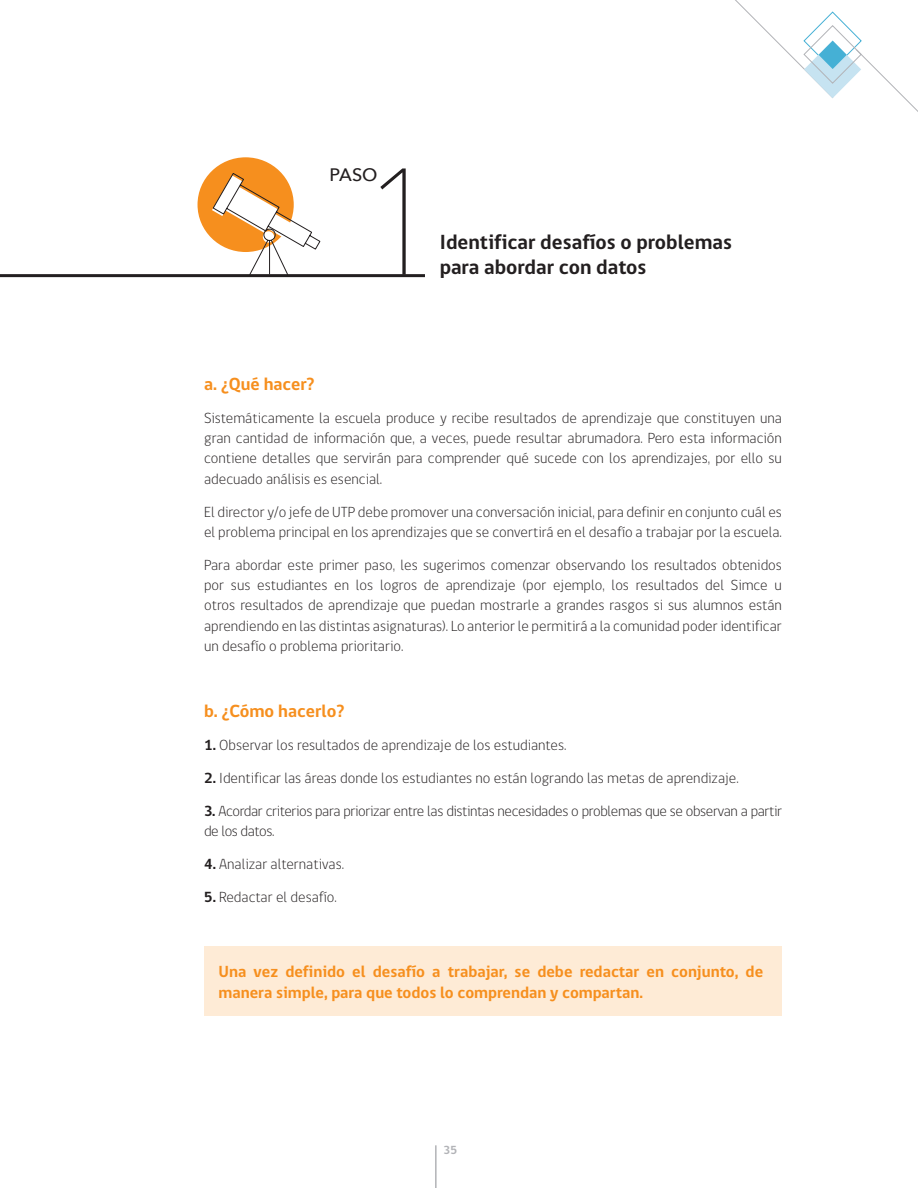
<style>
.page{position:relative;width:918px;height:1188px;background:#fff}
.page>*{position:absolute;margin:0;border:0;box-sizing:border-box;transform-origin:0 0}
.t1{font:200 150px "Avenir Next";color:#231f20}
.t2{font:700 21px/25.2px "gob CL";color:#231f20}
.t3{font:700 18px "gob CL";color:#f68f1e}
.t4{font:500 18px "Avenir Next";color:#231f20}
.t5{font:700 16.5px/20.2px "gob CL";color:#f68f1e}
.t6{font:300 15px/20.2px "gob CL";color:#231f20;text-align:justify}
.t7{font:300 15px/20.2px "gob CL";letter-spacing:-.025em;color:#231f20}
.t8{font:700 12px "gob CL";color:#b2b3b7}
.s1{font-weight:700}
</style>
<div class="page">
<svg style="left:735px;top:0;width:183px;height:112px"></svg>
<hr style="left:435px;top:1145px;width:2px;height:43px;background:#b2b3b7">
<div style="left:204px;top:946px;width:578px;height:70px;background:#feebd6"></div>
<div style="left:198px;top:157px;width:96px;height:95px;background:#f68f1e;border-radius:50%"></div>
<svg style="left:212px;top:172px;width:109px;height:102px"></svg>
<hr style="left:0;top:274px;width:425px;height:3px;background:#231f20">
<p class="t4" style="left:330px;top:160px;width:49px">PASO</p>
<h1 class="t1" style="left:359px;top:96px;width:86px">1</h1>
<h2 class="t2" style="left:440px;top:229px;width:294px">Identificar desafíos o problemas para abordar con datos</h2>
<p class="t3" style="left:204px;top:372px;width:112px">a. ¿Qué hacer?</p>
<p class="t6" style="left:204px;top:408px;width:579px">Sistemáticamente la escuela produce y recibe resultados de aprendizaje que constituyen una gran cantidad de información que, a veces, puede resultar abrumadora. Pero esta información contiene detalles que servirán para comprender qué sucede con los aprendizajes, por ello su adecuado análisis es esencial.</p>
<p class="t6" style="left:204px;top:502px;width:579px">El director y/o jefe de UTP debe promover una conversación inicial, para definir en conjunto cuál es el problema principal en los aprendizajes que se convertirá en el desafío a trabajar por la escuela.</p>
<p class="t6" style="left:204px;top:555px;width:579px">Para abordar este primer paso, les sugerimos comenzar observando los resultados obtenidos por sus estudiantes en los logros de aprendizaje (por ejemplo, los resultados del Simce u otros resultados de aprendizaje que puedan mostrarle a grandes rasgos si sus alumnos están aprendiendo en las distintas asignaturas). Lo anterior le permitirá a la comunidad poder identificar un desafío o problema prioritario.</p>
<p class="t3" style="left:204px;top:699px;width:142px">b. ¿Cómo hacerlo?</p>
<p class="t6" style="left:204px;top:735px;width:364px"><span class="s1">1.</span> Observar los resultados de aprendizaje de los estudiantes.</p>
<p class="t6" style="left:204px;top:768px;width:536px"><span class="s1">2.</span> Identificar las áreas donde los estudiantes no están logrando las metas de aprendizaje.</p>
<p class="t7" style="left:204px;top:801px;width:579px"><span class="s1">3.</span> Acordar criterios para priorizar entre las distintas necesidades o problemas que se observan a partir de los datos.</p>
<p class="t6" style="left:204px;top:854px;width:142px"><span class="s1">4.</span> Analizar alternativas.</p>
<p class="t6" style="left:204px;top:887px;width:134px"><span class="s1">5.</span> Redactar el desafío.</p>
<p class="t5" style="left:219px;top:962px;width:546px">Una vez definido el desafío a trabajar, se debe redactar en conjunto, de manera simple, para que todos lo comprendan y compartan.</p>
<p class="t8" style="left:444px;top:1142px;width:15px">35</p>
</div>
